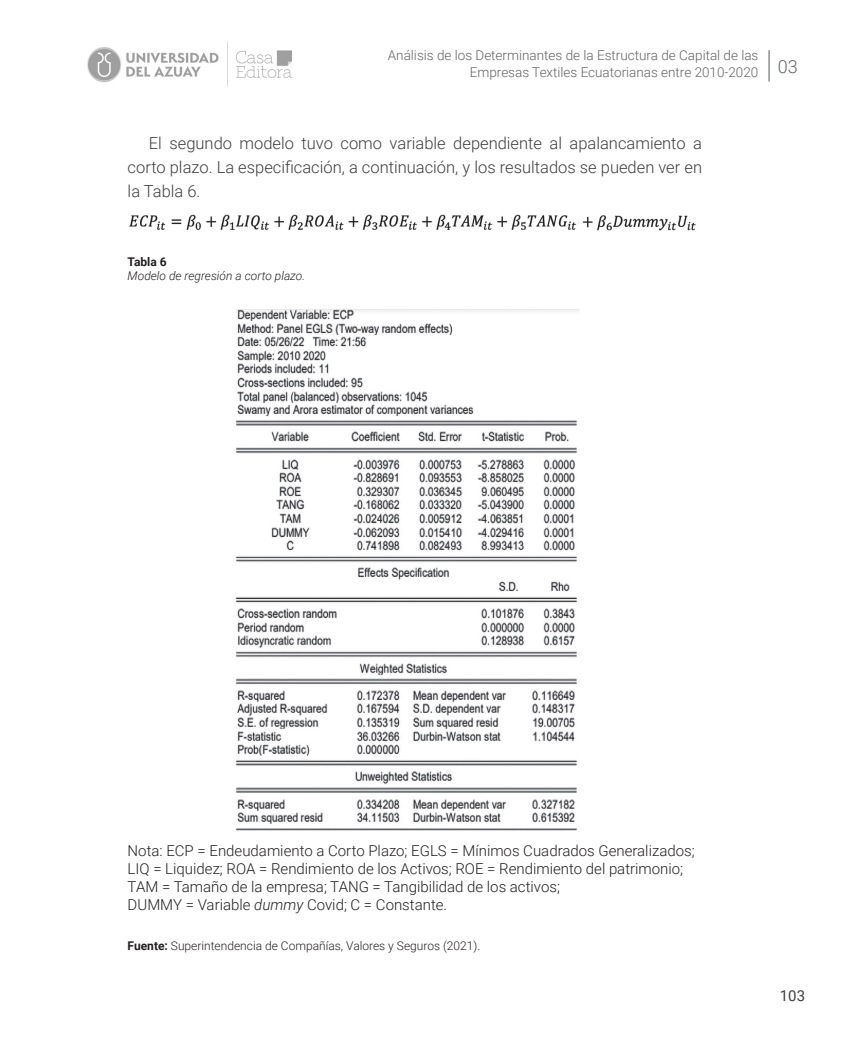
<style>
.page{position:relative;width:851px;height:1063px;background:#fff}
.page>*{position:absolute;margin:0;border:0;box-sizing:border-box;transform-origin:0 0}
.t1{font:300 16.5px/24px "Roboto";color:#3e3e3f;text-align:justify}
.texto_tablas{font:300 15px/18px "Roboto";color:#231f20}
.t2{font:15px "Roboto";color:#3e3e3f}
.t3{font:300 13.5px/16.2px "Roboto";color:#636366}
.fuente{font:300 12px "Roboto";color:#231f20}
.TABLA{font:italic 300 12px/14.4px "Roboto";color:#231f20}
.s1{font-weight:700;font-style:normal}
.s2{font-style:italic}
.s3{font-weight:700}
</style>
<div class="page">
<hr style="left:768px;top:50px;width:1px;height:32px;background:#57585a">
<img style="left:88px;top:43px;width:203px;height:42px">
<img style="left:129px;top:214px;width:567px;height:17px">
<img style="left:235px;top:309px;width:344px;height:522px">
<p class="t3" style="left:469px;top:47px;width:329px;text-indent:-82px">Análisis de los Determinantes de la Estructura de Capital de las<br>Empresas Textiles Ecuatorianas entre 2010-2020 <sup>03</sup></p>
<p class="t1" style="left:128px;top:130px;width:576px;text-indent:21px">El segundo modelo tuvo como variable dependiente al apalancamiento a corto plazo. La especificación, a continuación, y los resultados se pueden ver en la Tabla 6.</p>
<p class="TABLA" style="left:128px;top:254px;width:179px"><span class="s1">Tabla 6<br></span>Modelo de regresión a corto plazo.</p>
<p class="texto_tablas" style="left:128px;top:841px;width:568px">Nota: ECP = Endeudamiento a Corto Plazo; EGLS = Mínimos Cuadrados Generalizados;<br>LIQ = Liquidez; ROA = Rendimiento de los Activos; ROE = Rendimiento del patrimonio;<br>TAM = Tamaño de la empresa; TANG = Tangibilidad de los activos;</p>
<p class="texto_tablas" style="left:128px;top:895px;width:321px">DUMMY = Variable <span class="s2">dummy</span> Covid; C = Constante.</p>
<p class="fuente" style="left:128px;top:937px;width:354px"><span class="s3">Fuente:</span> Superintendencia de Compañías, Valores y Seguros (2021).</p>
<p class="t2" style="left:779px;top:985px;width:27px">103</p>
</div>
